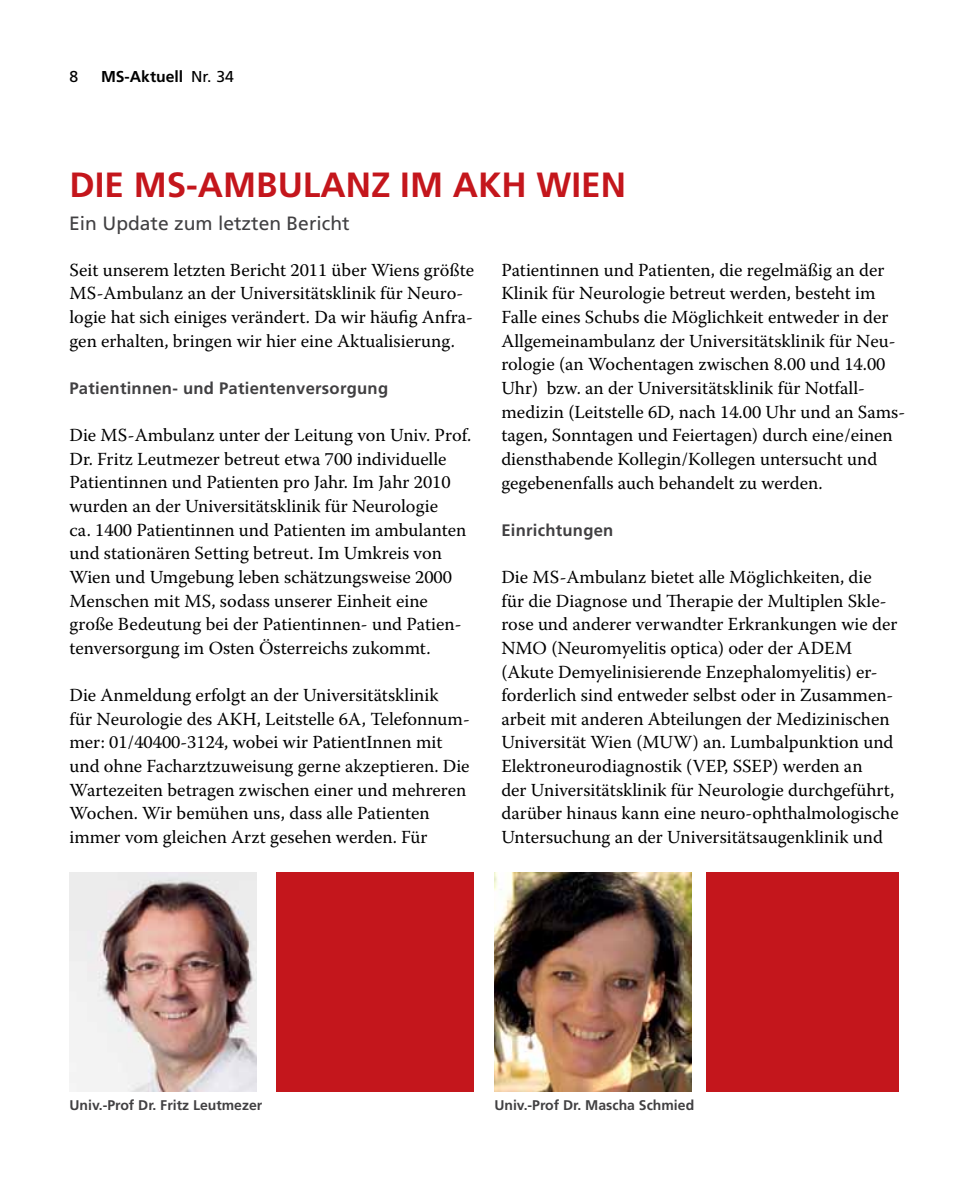
<style>
.page{position:relative;width:968px;height:1191px;background:#fff}
.page>*{position:absolute;margin:0;border:0;box-sizing:border-box;transform-origin:0 0}
.t1{font:700 35px "Frutiger";color:#c4161c}
.t2{font:19.25px "Frutiger";color:#414042}
.t3{font:18.38px/23.6px "Warnock Pro";color:#000}
.t4{font:700 16.62px "Frutiger";letter-spacing:.015em;color:#414042}
.t5{font:700 15.75px "Frutiger";color:#000}
.t6{font:15.75px "Frutiger";color:#000}
.t7{font:700 14px "Frutiger";color:#414042}
.s1{font-weight:400}
</style>
<div class="page">
<div style="left:706px;top:872px;width:192px;height:219px;background:#c4161c"></div>
<img style="left:69px;top:872px;width:188px;height:219px">
<div style="left:277px;top:872px;width:197px;height:219px;background:#c4161c"></div>
<img style="left:494px;top:872px;width:197px;height:219px">
<p class="t6" style="left:69px;top:67px;width:10px">8</p>
<p class="t5" style="left:101px;top:67px;width:134px">MS-Aktuell <span class="s1">Nr. 34</span></p>
<h1 class="t1" style="left:69px;top:164px;width:558px">DIE MS-AMBULANZ IM AKH WIEN</h1>
<p class="t2" style="left:69px;top:212px;width:282px">Ein Update zum letzten Bericht</p>
<p class="t3" style="left:69px;top:257px;width:406px">Seit unserem letzten Bericht 2011 über Wiens größte MS-Ambulanz an der Universitätsklinik für Neuro&shy;logie hat sich einiges verändert. Da wir häufig Anfra&shy;gen erhalten, bringen wir hier eine Aktualisierung.</p>
<p class="t4" style="left:69px;top:378px;width:320px">Patientinnen- und Patientenversorgung</p>
<p class="t3" style="left:69px;top:423px;width:403px">Die MS-Ambulanz unter der Leitung von Univ. Prof.<br>Dr. Fritz Leutmezer betreut etwa 700 individuelle Patientinnen und Patienten pro Jahr. Im Jahr 2010 wurden an der Universitätsklinik für Neurologie<br>ca. 1400 Patientinnen und Patienten im ambulanten und stationären Setting betreut. Im Umkreis von Wien und Umgebung leben schätzungsweise 2000<br>Menschen mit MS, sodass unserer Einheit eine große Bedeutung bei der Patientinnen- und Patien&shy;tenversorgung im Osten Österreichs zukommt.</p>
<p class="t3" style="left:69px;top:683px;width:401px">Die Anmeldung erfolgt an der Universitätsklinik<br>für Neurologie des AKH, Leitstelle 6A, Telefonnum&shy;mer: 01/40400-3124, wobei wir PatientInnen mit und ohne Facharztzuweisung gerne akzeptieren. Die Wartezeiten betragen zwischen einer und mehreren Wochen. Wir bemühen uns, dass alle Patienten immer vom gleichen Arzt gesehen werden. Für</p>
<p class="t3" style="left:501px;top:258px;width:405px">Patientinnen und Patienten, die regelmäßig an der Klinik für Neurologie betreut werden, besteht im Falle eines Schubs die Möglichkeit entweder in der Allgemeinambulanz der Universitätsklinik für Neu&shy;rologie (an Wochentagen zwischen 8.00 und 14.00<br>Uhr) bzw. an der Universitätsklinik für Notfall&shy;medizin (Leitstelle 6D, nach 14.00 Uhr und an Sams&shy;tagen, Sonntagen und Feiertagen) durch eine/einen diensthabende Kollegin/Kollegen untersucht und gegebenenfalls auch behandelt zu werden.</p>
<p class="t4" style="left:501px;top:520px;width:113px">Einrichtungen</p>
<p class="t3" style="left:501px;top:565px;width:399px">Die MS-Ambulanz bietet alle Möglichkeiten, die für die Diagnose und Therapie der Multiplen Skle&shy;rose und anderer verwandter Erkrankungen wie der NMO (Neuromyelitis optica) oder der ADEM (Akute Demyelinisierende Enzephalomyelitis) er&shy;forderlich sind entweder selbst oder in Zusammen&shy;arbeit mit anderen Abteilungen der Medizinischen Universität Wien (MUW) an. Lumbalpunktion und Elektroneurodiagnostik (VEP, SSEP) werden an<br>der Universitätsklinik für Neurologie durchgeführt, darüber hinaus kann eine neuro-ophthalmologische Untersuchung an der Universitätsaugenklinik und</p>
<p class="t7" style="left:69px;top:1096px;width:194px">Univ.-Prof Dr. Fritz Leutmezer</p>
<p class="t7" style="left:494px;top:1096px;width:201px">Univ.-Prof Dr. Mascha Schmied</p>
</div>
